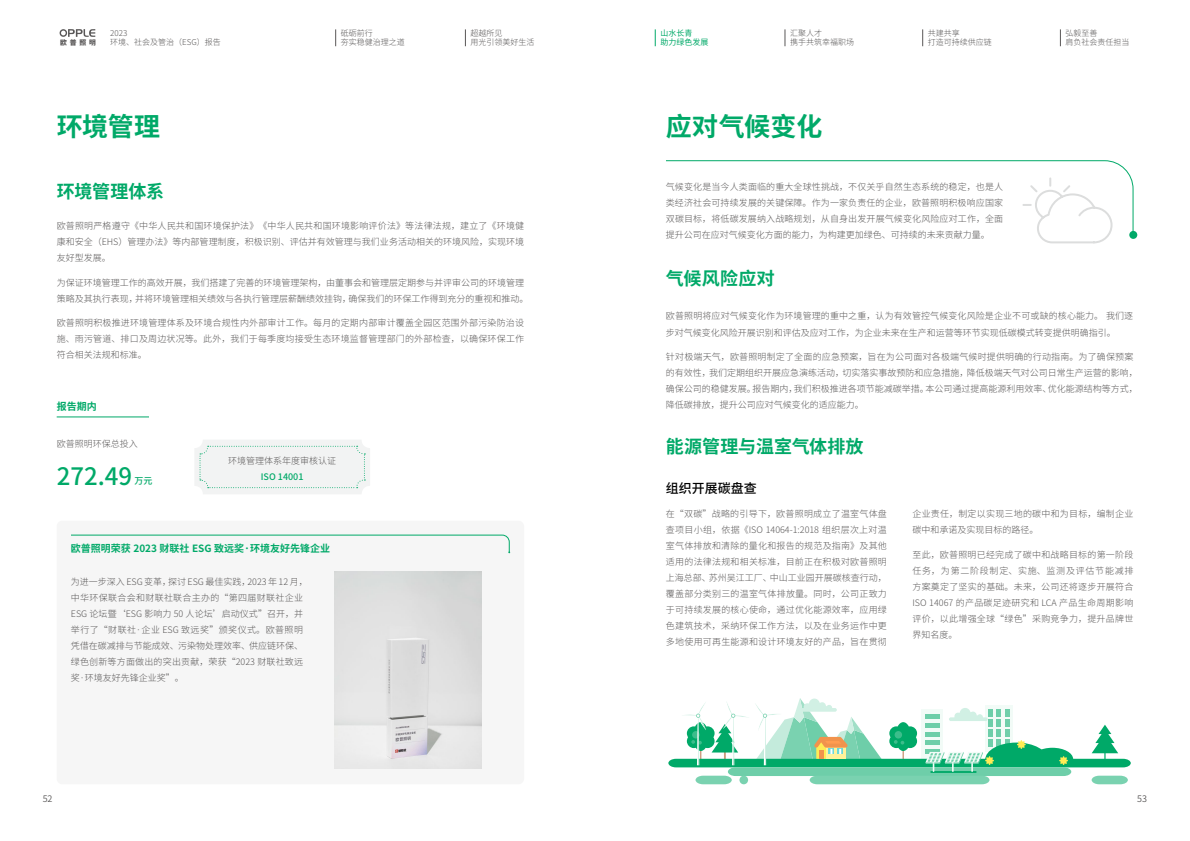
<style>
.page{position:relative;width:1190px;height:841px;background:#fff}
.page>*{position:absolute;margin:0;border:0;box-sizing:border-box;transform-origin:0 0}
.t1{font:700 26px "Source Han Sans SC";letter-spacing:.005em;color:#00a968}
.t2{font:500 24px "Source Han Sans SC";color:#00a968}
.t3{font:700 18px "Source Han Sans SC";letter-spacing:.005em;color:#00a968}
.t4{font:500 13px "Source Han Sans SC";color:#000}
.t5{font:700 10px "Source Han Sans SC";color:#00a968}
.t6{font:300 9px/16px "Source Han Sans SC";color:#595757;text-align:justify}
.t7{font:300 9px/16px "Source Han Sans SC";letter-spacing:.025em;color:#595757}
.t8{font:500 9px "Source Han Sans SC";color:#00a968}
.t9{font:9px "Source Han Sans SC";color:#595757}
.t10{font:300 8px/9.6px "Source Han Sans SC";color:#595757}
.t11{font:8px/9.6px "Source Han Sans SC";color:#00a968}
.t12{font:800 6.8px "Source Han Sans SC";color:#595757}
</style>
<div class="page">
<svg style="left:335px;top:29px;width:1px;height:17px"></svg>
<svg style="left:465px;top:29px;width:1px;height:17px"></svg>
<svg style="left:785px;top:29px;width:1px;height:17px"></svg>
<svg style="left:922px;top:29px;width:1px;height:17px"></svg>
<svg style="left:1060px;top:29px;width:1px;height:17px"></svg>
<svg style="left:655px;top:29px;width:1px;height:17px"></svg>
<svg style="left:60px;top:29px;width:35px;height:8px"></svg>
<div style="left:57px;top:521px;width:467px;height:263px;background:#f6f6f6;border-radius:6px"></div>
<svg style="left:71px;top:535px;width:439px;height:18px"></svg>
<img style="left:334px;top:572px;width:148px;height:196px">
<hr style="left:57px;top:417px;width:92px;height:1px;background:#00a968">
<svg style="left:666px;top:160px;width:468px;height:84px"></svg>
<div style="left:1129px;top:231px;width:8px;height:8px;background:#00a968;border-radius:50%"></div>
<svg style="left:668px;top:698px;width:463px;height:86px"></svg>
<div style="left:194px;top:440px;width:176px;height:54px;background:#f2f3f3;border-radius:9px"></div>
<svg style="left:200px;top:446px;width:165px;height:42px"></svg>
<p class="t12" style="left:60px;top:39px;width:37px">欧普照明</p>
<p class="t10" style="left:110px;top:28px;width:112px">2023<br>环境、社会及管治（ESG）报告</p>
<p class="t10" style="left:341px;top:28px;width:65px">砥砺前行<br>夯实稳健治理之道</p>
<p class="t10" style="left:471px;top:28px;width:65px">超越所见<br>用光引领美好生活</p>
<p class="t10" style="left:790px;top:28px;width:65px">汇聚人才<br>携手共筑幸福职场</p>
<p class="t10" style="left:928px;top:28px;width:65px">共建共享<br>打造可持续供应链</p>
<p class="t10" style="left:1066px;top:28px;width:65px">弘毅至善<br>肩负社会责任担当</p>
<p class="t11" style="left:660px;top:28px;width:49px">山水长青<br>助力绿色发展</p>
<h1 class="t1" style="left:57px;top:112px;width:105px">环境管理</h1>
<h3 class="t3" style="left:57px;top:181px;width:109px">环境管理体系</h3>
<p class="t6" style="left:57px;top:218px;width:469px">欧普照明严格遵守《中华人民共和国环境保护法》《中华人民共和国环境影响评价法》等法律法规，建立了《环境健康和安全（EHS）管理办法》等内部管理制度，积极识别、评估并有效管理与我们业务活动相关的环境风险，实现环境友好型发展。</p>
<p class="t6" style="left:57px;top:275px;width:473px">为保证环境管理工作的高效开展，我们搭建了完善的环境管理架构，由董事会和管理层定期参与并评审公司的环境管理策略及其执行表现，并将环境管理相关绩效与各执行管理层薪酬绩效挂钩，确保我们的环保工作得到充分的重视和推动。</p>
<p class="t6" style="left:57px;top:315px;width:469px">欧普照明积极推进环境管理体系及环境合规性内外部审计工作。每月的定期内部审计覆盖全园区范围外部污染防治设施、雨污管道、排口及周边状况等。此外，我们于每季度均接受生态环境监督管理部门的外部检查，以确保环保工作符合相关法规和标准。</p>
<p class="t5" style="left:57px;top:400px;width:41px">报告期内</p>
<p class="t6" style="left:57px;top:436px;width:82px">欧普照明环保总投入</p>
<h2 class="t2" style="left:57px;top:462px;width:77px">272.49</h2>
<p class="t8" style="left:134px;top:475px;width:19px">万元</p>
<p class="t6" style="left:228px;top:452px;width:109px">环境管理体系年度审核认证</p>
<p class="t8" style="left:261px;top:471px;width:44px">ISO 14001</p>
<p class="t5" style="left:71px;top:543px;width:261px">欧普照明荣获 2023 财联社 ESG 致远奖·环境友好先锋企业</p>
<p class="t6" style="left:71px;top:574px;width:238px;text-align:left">为进一步深入 ESG 变革，探讨 ESG 最佳实践，2023 年 12 月，中华环保联合会和财联社联合主办的“第四届财联社企业<br>ESG 论坛暨‘ESG 影响力 50 人论坛’启动仪式”召开，并举行了“财联社·企业 ESG 致远奖”颁奖仪式。欧普照明凭借在碳减排与节能成效、污染物处理效率、供应链环保、绿色创新等方面做出的突出贡献，荣获“2023 财联社致远奖·环境友好先锋企业奖”。</p>
<h1 class="t1" style="left:666px;top:112px;width:158px">应对气候变化</h1>
<p class="t6" style="left:666px;top:179px;width:339px">气候变化是当今人类面临的重大全球性挑战，不仅关乎自然生态系统的稳定，也是人类经济社会可持续发展的关键保障。作为一家负责任的企业，欧普照明积极响应国家双碳目标，将低碳发展纳入战略规划，从自身出发开展气候变化风险应对工作，全面提升公司在应对气候变化方面的能力，为构建更加绿色、可持续的未来贡献力量。</p>
<h3 class="t3" style="left:666px;top:268px;width:110px">气候风险应对</h3>
<p class="t6" style="left:666px;top:308px;width:469px">欧普照明将应对气候变化作为环境管理的重中之重，认为有效管控气候变化风险是企业不可或缺的核心能力。 我们逐步对气候变化风险开展识别和评估及应对工作，为企业未来在生产和运营等环节实现低碳模式转变提供明确指引。</p>
<p class="t6" style="left:666px;top:349px;width:473px;text-align:left">针对极端天气，欧普照明制定了全面的应急预案，旨在为公司面对各极端气候时提供明确的行动指南。为了确保预案的有效性，我们定期组织开展应急演练活动，切实落实事故预防和应急措施，降低极端天气对公司日常生产运营的影响，确保公司的稳健发展。报告期内，我们积极推进各项节能减碳举措。本公司通过提高能源利用效率、优化能源结构等方式，降低碳排放，提升公司应对气候变化的适应能力。</p>
<h3 class="t3" style="left:666px;top:437px;width:199px">能源管理与温室气体排放</h3>
<h3 class="t4" style="left:666px;top:480px;width:92px">组织开展碳盘查</h3>
<p class="t6" style="left:666px;top:506px;width:222px">在“双碳”战略的引导下，欧普照明成立了温室气体盘查项目小组，依据《ISO 14064-1:2018 组织层次上对温室气体排放和清除的量化和报告的规范及指南》及其他适用的法律法规和相关标准，目前正在积极对欧普照明上海总部、苏州吴江工厂、中山工业园开展碳核查行动，覆盖部分类别三的温室气体排放量。同时，公司正致力于可持续发展的核心使命，通过优化能源效率，应用绿色建筑技术，采纳环保工作方法，以及在业务运作中更多地使用可再生能源和设计环境友好的产品，旨在贯彻</p>
<p class="t7" style="left:912px;top:506px;width:222px">企业责任，制定以实现三地的碳中和为目标，编制企业碳中和承诺及实现目标的路径。</p>
<p class="t6" style="left:912px;top:547px;width:223px">至此，欧普照明已经完成了碳中和战略目标的第一阶段任务，为第二阶段制定、实施、监测及评估节能减排方案奠定了坚实的基础。未来，公司还将逐步开展符合ISO 14067 的产品碳足迹研究和 LCA 产品生命周期影响评价，以此增强全球“绿色”采购竞争力，提升品牌世界知名度。</p>
<p class="t9" style="left:43px;top:794px;width:11px">52</p>
<p class="t9" style="left:1137px;top:794px;width:11px">53</p>
</div>
